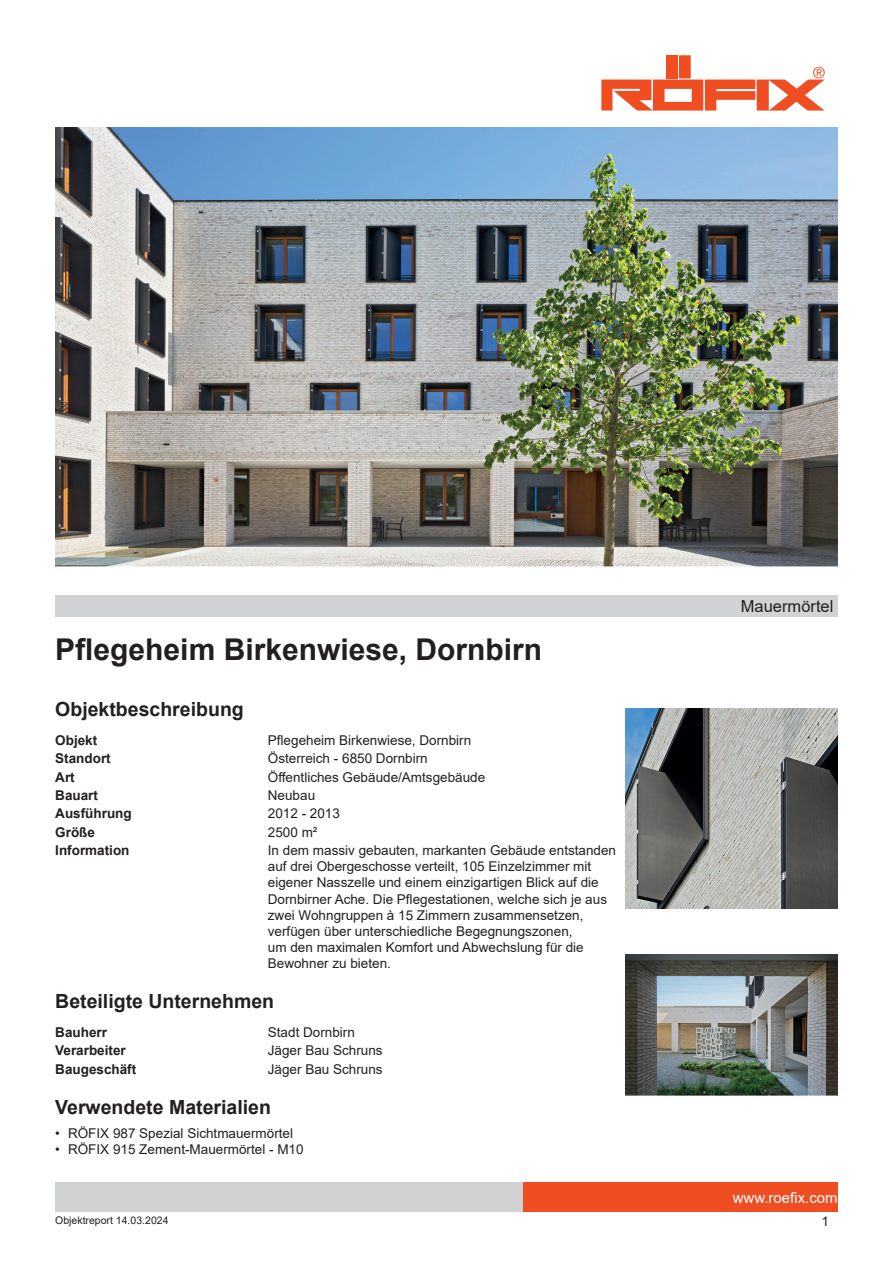
<style>
.page{position:relative;width:893px;height:1263px;background:#fff}
.page>*{position:absolute;margin:0;border:0;box-sizing:border-box;transform-origin:0 0}
.t1{font:700 30px "Arial";color:#231f20}
.t2{font:700 19.5px "Arial";color:#231f20}
.t3{font:16.5px "Arial";color:#231f20}
.t4{font:15px "Arial";color:#fff}
.t5{font:13.5px/16.2px "Arial";color:#231f20}
.t6{font:700 13.5px "Arial";color:#231f20}
.t7{font:10.5px "Arial";color:#231f20}
</style>
<div class="page">
<div style="left:523px;top:1182px;width:315px;height:30px;background:#f04d22"></div>
<div style="left:55px;top:1182px;width:468px;height:30px;background:#d1d2d4"></div>
<div style="left:679px;top:55px;width:12px;height:23px;background:#f04d22"></div>
<div style="left:666px;top:55px;width:11px;height:23px;background:#f04d22"></div>
<svg style="left:601px;top:67px;width:224px;height:44px"></svg>
<img style="left:55px;top:128px;width:783px;height:439px">
<div style="left:55px;top:595px;width:783px;height:22px;background:#d1d2d4"></div>
<img style="left:625px;top:709px;width:213px;height:199px">
<img style="left:625px;top:954px;width:213px;height:142px">
<h1 class="t1" style="left:55px;top:628px;width:488px">Pflegeheim Birkenwiese, Dornbirn</h1>
<h2 class="t2" style="left:55px;top:696px;width:190px">Objektbeschreibung</h2>
<p class="t6" style="left:55px;top:731px;width:44px">Objekt</p>
<p class="t5" style="left:268px;top:732px;width:205px">Pflegeheim Birkenwiese, Dornbirn</p>
<p class="t6" style="left:55px;top:749px;width:57px">Standort</p>
<p class="t5" style="left:268px;top:750px;width:161px">Österreich - 6850 Dornbirn</p>
<p class="t6" style="left:55px;top:767px;width:21px">Art</p>
<p class="t5" style="left:268px;top:769px;width:219px">Öffentliches Gebäude/Amtsgebäude</p>
<p class="t6" style="left:55px;top:786px;width:44px">Bauart</p>
<p class="t5" style="left:268px;top:787px;width:49px">Neubau</p>
<p class="t6" style="left:55px;top:804px;width:78px">Ausführung</p>
<p class="t5" style="left:268px;top:805px;width:74px">2012 - 2013</p>
<p class="t6" style="left:55px;top:822px;width:41px">Größe</p>
<p class="t5" style="left:268px;top:824px;width:51px">2500 m²</p>
<p class="t6" style="left:55px;top:841px;width:76px">Information</p>
<p class="t5" style="left:268px;top:842px;width:350px">In dem massiv gebauten, markanten Gebäude entstanden auf drei Obergeschosse verteilt, 105 Einzelzimmer mit eigener Nasszelle und einem einzigartigen Blick auf die Dornbirner Ache. Die Pflegestationen, welche sich je aus zwei Wohngruppen à 15 Zimmern zusammensetzen, verfügen über unterschiedliche Begegnungszonen,<br>um den maximalen Komfort und Abwechslung für die Bewohner zu bieten.</p>
<h2 class="t2" style="left:55px;top:988px;width:220px">Beteiligte Unternehmen</h2>
<p class="t6" style="left:55px;top:1023px;width:53px">Bauherr</p>
<p class="t5" style="left:268px;top:1024px;width:89px">Stadt Dornbirn</p>
<p class="t6" style="left:55px;top:1041px;width:72px">Verarbeiter</p>
<p class="t5" style="left:268px;top:1042px;width:116px">Jäger Bau Schruns</p>
<p class="t6" style="left:55px;top:1059px;width:83px">Baugeschäft</p>
<p class="t5" style="left:268px;top:1061px;width:116px">Jäger Bau Schruns</p>
<h2 class="t2" style="left:55px;top:1093px;width:217px">Verwendete Materialien</h2>
<p class="t5" style="left:55px;top:1125px;width:239px">• RÖFIX 987 Spezial Sichtmauermörtel</p>
<p class="t5" style="left:55px;top:1141px;width:250px">• RÖFIX 915 Zement-Mauermörtel - M10</p>
<p class="t7" style="left:55px;top:1213px;width:115px">Objektreport 14.03.2024</p>
<p class="t3" style="left:741px;top:595px;width:94px">Mauermörtel</p>
<p class="t4" style="left:733px;top:1187px;width:107px">www.roefix.com</p>
<p class="t5" style="left:821px;top:1213px;width:9px">1</p>
</div>
